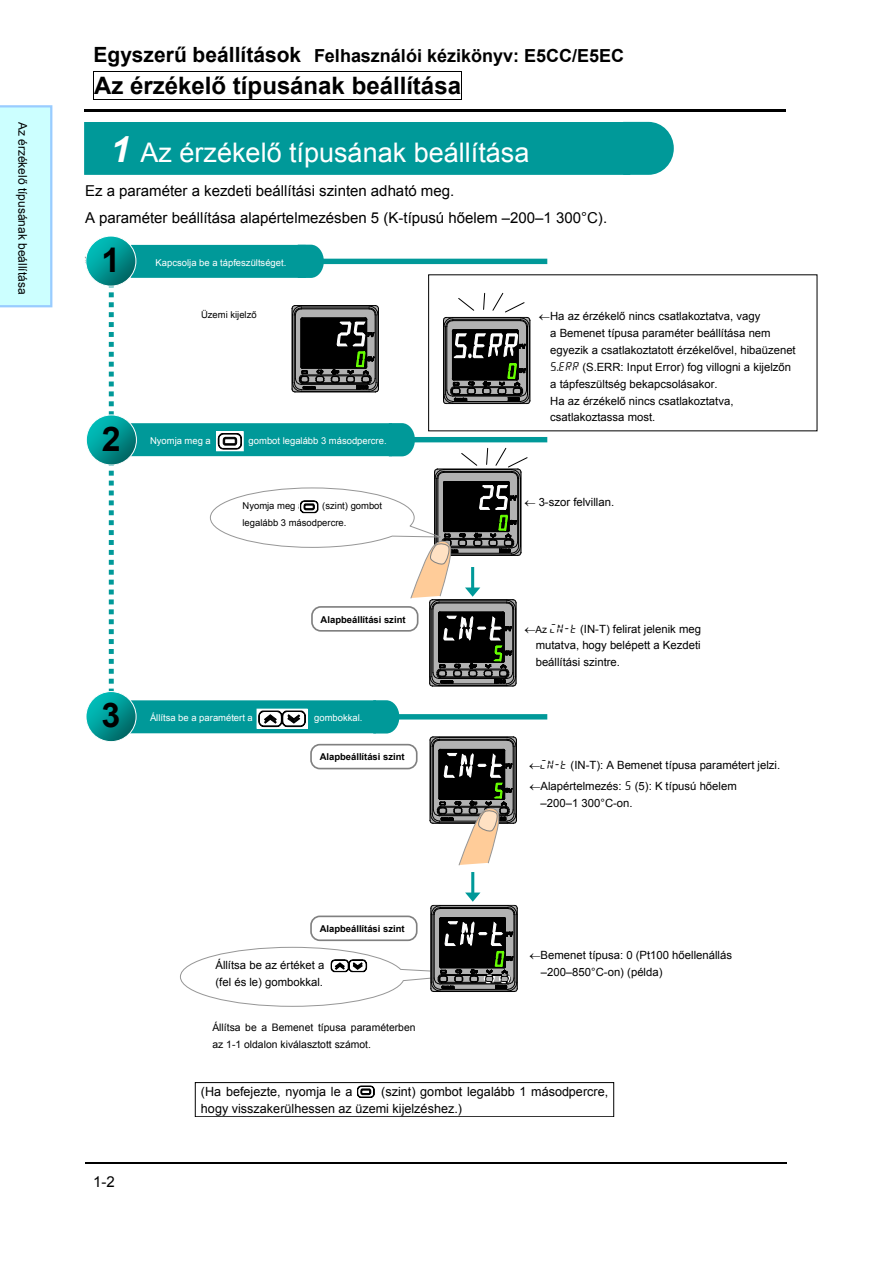
<style>
.page{position:relative;width:893px;height:1263px;background:#fff}
.page>*{position:absolute;margin:0;border:0;box-sizing:border-box;transform-origin:0 0}
.t1{font:700 33.9px "Arial";color:#000}
.t2{font:27px "Arial";color:#fff}
.t3{font:700 24px "Arial";color:#000}
.t4{font:700 18px "Arial";color:#000}
.t5{font:15px/27.2px "Arial";color:#000}
.t6{font:12.75px/16.4px "Arial";color:#000}
.t7{font:12px "Arial";color:#000}
.t8{font:11.25px/17px "Arial";color:#000}
.t9{font:10.35px/17px "Arial";color:#000}
.t10{font:9.9px "Arial";color:#000}
.t11{font:9.45px "Arial";color:#fff}
.t12{font:700 9.45px "Arial";color:#000}
.t13{font:9.45px/17px "Arial";color:#000}
.s1{font-size:21px}
.s2{font-weight:700;font-style:italic;font-size:36px}
.s3{font-family:"DF11 seg"}
.s4{font-size:9.9px}
</style>
<div class="page">
<hr style="left:94px;top:71px;width:367px;height:1px;background:#000">
<hr style="left:94px;top:100px;width:367px;height:1px;background:#000">
<svg style="left:461px;top:71px;width:1px;height:29px"></svg>
<hr style="left:84px;top:109px;width:702px;height:2px;background:#000">
<hr style="left:85px;top:1162px;width:90px;height:1px;background:#000">
<hr style="left:176px;top:1162px;width:611px;height:1px;background:#000">
<div style="left:0;top:105px;width:52px;height:202px;background:#cff"></div>
<div style="left:84px;top:121px;width:547px;height:54px;background:#099"></div>
<div style="left:83px;top:121px;width:548px;height:55px;border:1px solid #fff"></div>
<svg style="left:623px;top:122px;width:51px;height:53px"></svg>
<div style="left:282px;top:259px;width:265px;height:5px;background:#099"></div>
<svg style="left:109px;top:286px;width:5px;height:405px"></svg>
<hr style="left:471px;top:872px;width:3px;height:22px;background:#099">
<div style="left:124px;top:423px;width:269px;height:34px;background:#099"></div>
<div style="left:124px;top:422px;width:269px;height:35px;border:1px solid #fff"></div>
<div style="left:395px;top:437px;width:152px;height:5px;background:#099"></div>
<svg style="left:86px;top:415px;width:50px;height:50px;background:#079996"></svg>
<div style="left:86px;top:415px;width:51px;height:50px;border:1px solid #fff;border-radius:50%"></div>
<div style="left:124px;top:700px;width:253px;height:34px;background:#099"></div>
<div style="left:124px;top:699px;width:253px;height:35px;border:1px solid #fff"></div>
<svg style="left:373px;top:700px;width:26px;height:33px"></svg>
<div style="left:376px;top:714px;width:171px;height:5px;background:#099"></div>
<svg style="left:429px;top:736px;width:88px;height:130px"></svg>
<svg style="left:86px;top:691px;width:50px;height:51px;background:#0b9b98"></svg>
<div style="left:86px;top:691px;width:50px;height:51px;border:1px solid #fff;border-radius:50%"></div>
<div style="left:130px;top:244px;width:176px;height:34px;background:#099"></div>
<div style="left:130px;top:244px;width:177px;height:35px;border:1px solid #fff"></div>
<div style="left:310px;top:744px;width:108px;height:25px;border:2px solid #808080;border-radius:9px"></div>
<svg style="left:298px;top:245px;width:26px;height:33px"></svg>
<svg style="left:86px;top:236px;width:50px;height:50px;background:#079a97"></svg>
<div style="left:85px;top:236px;width:51px;height:50px;border:1px solid #fff;border-radius:50%"></div>
<svg style="left:291px;top:305px;width:88px;height:88px;background:#444643"></svg>
<svg style="left:443px;top:292px;width:88px;height:112px"></svg>
<svg style="left:210px;top:423px;width:318px;height:264px"></svg>
<div style="left:257px;top:709px;width:50px;height:19px;border:1px solid #fff"></div>
<svg style="left:258px;top:710px;width:48px;height:17px"></svg>
<svg style="left:180px;top:892px;width:338px;height:115px"></svg>
<div style="left:195px;top:1082px;width:419px;height:35px;border:1px solid #000"></div>
<svg style="left:357px;top:1085px;width:18px;height:13px"></svg>
<p class="t7" style="left:30px;top:122px;width:174px;rotate:90deg">Az érzékelő típusának beállítása</p>
<h3 class="t4" style="left:94px;top:44px;width:532px"><span class="s1">Egyszerű beállítások</span> Felhasználói kézikönyv: E5CC/E5EC</h3>
<h3 class="t3" style="left:94px;top:70px;width:368px">Az érzékelő típusának beállítása</h3>
<h2 class="t2" style="left:111px;top:134px;width:420px"><span class="s2">1</span> Az érzékelő típusának beállítása</h2>
<h3 class="t5" style="left:85px;top:177px;width:524px">Ez a paraméter a kezdeti beállítási szinten adható meg.<br>A paraméter beállítása alapértelmezésben 5 (K-típusú hőelem –200–1 300°C).</h3>
<p class="t10" style="left:85px;top:254px;width:7px">¥</p>
<h1 class="t1" style="left:101px;top:238px;width:20px">1</h1>
<p class="t11" style="left:156px;top:256px;width:132px">Kapcsolja be a tápfeszültséget.</p>
<p class="t13" style="left:201px;top:306px;width:57px">Üzemi kijelző</p>
<h1 class="t1" style="left:102px;top:417px;width:20px">2</h1>
<p class="t11" style="left:150px;top:435px;width:62px">Nyomja meg a</p>
<p class="t11" style="left:249px;top:435px;width:140px">gombot legalább 3 másodpercre.</p>
<p class="t13" style="left:243px;top:497px;width:141px;text-indent:80px">(szint) gombot legalább 3 másodpercre.</p>
<p class="t13" style="left:243px;top:497px;width:62px">Nyomja meg a</p>
<p class="t12" style="left:321px;top:613px;width:86px">Alapbeállítási szint</p>
<h1 class="t1" style="left:102px;top:693px;width:20px">3</h1>
<p class="t11" style="left:150px;top:712px;width:104px">Állítsa be a paramétert a</p>
<p class="t11" style="left:314px;top:712px;width:50px">gombokkal.</p>
<p class="t12" style="left:320px;top:751px;width:86px">Alapbeállítási szint</p>
<p class="t8" style="left:550px;top:307px;width:247px;text-indent:-11px">←Ha az érzékelő nincs csatlakoztatva, vagy<br>a Bemenet típusa paraméter beállítása nem egyezik a csatlakoztatott érzékelővel, hibaüzenet <span class="s3">S.ERR</span> (S.ERR: Input Error) fog villogni a kijelzőn a tápfeszültség bekapcsolásakor.<br>Ha az érzékelő nincs csatlakoztatva, csatlakoztassa most.</p>
<p class="t8" style="left:524px;top:493px;width:91px">← 3-szor felvillan.</p>
<p class="t8" style="left:536px;top:620px;width:167px;text-align:justify;text-indent:-11px">←<span class="s4">Az</span> <span class="s3">IN-T</span> (IN-T) felirat jelenik meg mutatva, hogy belépett a Kezdeti beállítási szintre.</p>
<p class="t8" style="left:529px;top:754px;width:253px;line-height:21px">←<span class="s3">IN-T</span> (IN-T): A Bemenet típusa paramétert jelzi. ←Alapértelmezés: <span class="s3">5</span> (5): K típusú hőelem</p>
<p class="t8" style="left:541px;top:794px;width:94px">–200–1 300°C-on.</p>
<h3 class="t5" style="left:93px;top:1168px;width:23px">1-2</h3>
<p class="t12" style="left:320px;top:922px;width:86px">Alapbeállítási szint</p>
<p class="t8" style="left:215px;top:957px;width:110px">Állítsa be az értéket a (fel és le) gombokkal.</p>
<p class="t9" style="left:212px;top:1019px;width:205px">Állítsa be a Bemenet típusa paraméterben az 1-1 oldalon kiválasztott számot.</p>
<p class="t8" style="left:541px;top:947px;width:193px;text-indent:-11px">←Bemenet típusa: 0 (Pt100 hőellenállás –200–850°C-on) (példa)</p>
<p class="t6" style="left:201px;top:1084px;width:153px">(Ha befejezte, nyomja le a</p>
<p class="t6" style="left:201px;top:1084px;width:409px;text-indent:180px">(szint) gombot legalább 1 másodpercre, hogy visszakerülhessen az üzemi kijelzéshez.)</p>
</div>
